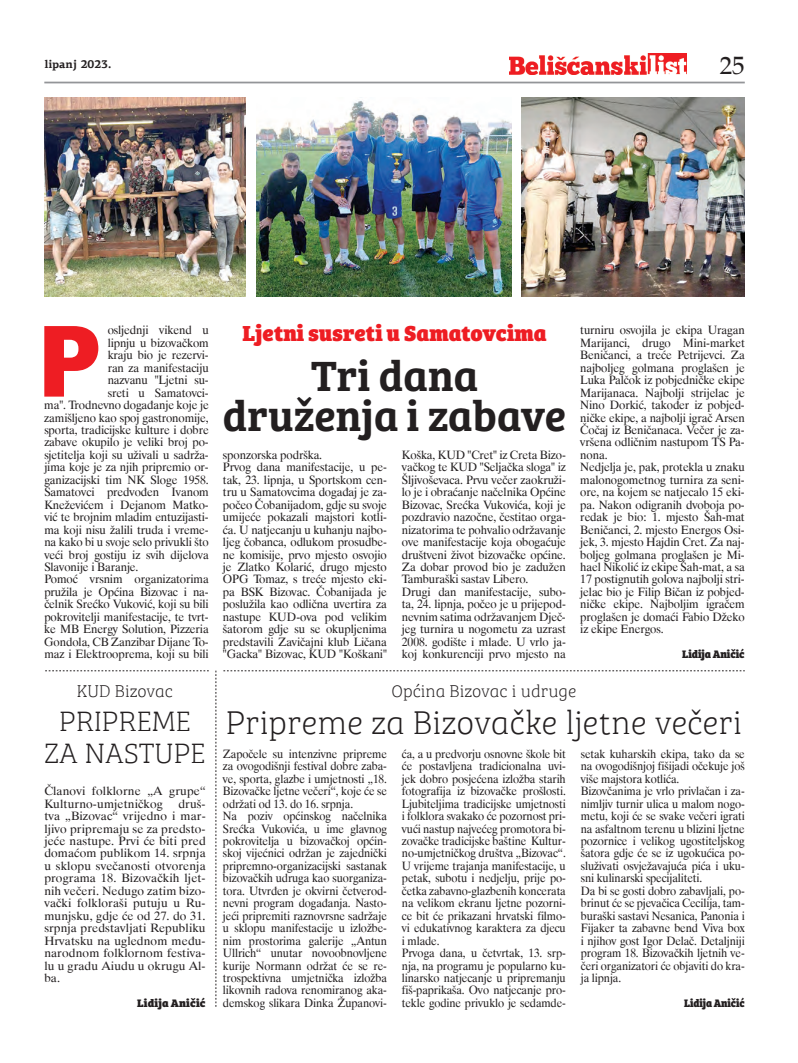
<style>
.page{position:relative;width:798px;height:1063px;background:#fff}
.page>*{position:absolute;margin:0;border:0;box-sizing:border-box;transform-origin:0 0}
.t1{font:900 102.25px "PF Agora Sans Pro";color:#ee1d23}
.t2{font:600 43.75px/39.4px "Bree Serif";color:#231f20;text-align:center}
.t3{font:100 33.75px "Bree Serif";color:#231f20}
.t4{font:100 28.75px/31.2px "Bree Serif";color:#231f20;text-align:center}
.t5{font:25px "Palatino Roman";color:#231f20}
.t6{font:800 22.5px "Bree Serif";color:#ee1d23}
.t7{font:100 17.5px "Bree Serif";color:#231f20}
.t8{font:11.88px/12.5px "Dutch 801 BT";letter-spacing:-.01em;color:#231f20}
.t9{font:11.88px/12.5px "Dutch 801 BT";letter-spacing:-.01em;color:#231f20;scale:.95 1}
.t10{font:11.88px/12.5px "Dutch 801 BT";letter-spacing:.01em;color:#231f20}
.t11{font:800 11.25px "Bree Serif";letter-spacing:.01em;color:#231f20}
.t12{font:800 11.25px "Bree Serif";letter-spacing:-.01em;color:#231f20;scale:.95 1}
.t13{font:800 11.25px "Bree Serif";letter-spacing:-.01em;color:#231f20}
.t14{font:700 11.25px "PF Agora Serif Pro";color:#231f20}
</style>
<div class="page">
<img style="left:509px;top:53px;width:177px;height:21px">
<hr style="left:44px;top:82px;width:700px;height:1px;background:#939598">
<svg style="left:45px;top:671px;width:164px;height:1px"></svg>
<svg style="left:223px;top:671px;width:521px;height:1px"></svg>
<svg style="left:215px;top:671px;width:1px;height:336px"></svg>
<img style="left:44px;top:97px;width:201px;height:200px">
<img style="left:257px;top:100px;width:254px;height:197px">
<img style="left:521px;top:97px;width:223px;height:200px">
<p class="t14" style="left:44px;top:57px;width:68px">lipanj 2023.</p>
<p class="t5" style="left:719px;top:50px;width:26px">25</p>
<p class="t1" style="left:38px;top:294px;width:64px">P</p>
<p class="t8" style="left:108px;top:324px;width:103px">osljednji vikend u</p>
<p class="t8" style="left:108px;top:336px;width:103px">lipnju u bizovačkom</p>
<p class="t8" style="left:108px;top:349px;width:103px">kraju bio je rezervi-</p>
<p class="t8" style="left:108px;top:361px;width:103px">ran za manifestaciju</p>
<p class="t8" style="left:108px;top:374px;width:103px">nazvanu "Ljetni su-</p>
<p class="t8" style="left:108px;top:386px;width:103px">sreti u Samatovci-</p>
<p class="t8" style="left:44px;top:399px;width:166px">ma". Trodnevno događanje koje je</p>
<p class="t8" style="left:44px;top:411px;width:166px">zamišljeno kao spoj gastronomije,</p>
<p class="t8" style="left:44px;top:424px;width:166px">sporta, tradicijske kulture i dobre</p>
<p class="t8" style="left:44px;top:436px;width:166px">zabave okupilo je veliki broj po-</p>
<p class="t8" style="left:44px;top:448px;width:166px">sjetitelja koji su uživali u sadrža-</p>
<p class="t8" style="left:44px;top:461px;width:166px">jima koje je za njih pripremio or-</p>
<p class="t8" style="left:44px;top:473px;width:166px">ganizacijski tim NK Sloge 1958.</p>
<p class="t8" style="left:44px;top:486px;width:166px">Samatovci predvođen Ivanom</p>
<p class="t8" style="left:44px;top:498px;width:166px">Kneževićem i Dejanom Matko-</p>
<p class="t8" style="left:44px;top:511px;width:166px">vić te brojnim mladim entuzijasti-</p>
<p class="t8" style="left:44px;top:523px;width:166px">ma koji nisu žalili truda i vreme-</p>
<p class="t8" style="left:44px;top:536px;width:166px">na kako bi u svoje selo privukli što</p>
<p class="t8" style="left:44px;top:548px;width:166px">veći broj gostiju iz svih dijelova</p>
<p class="t8" style="left:44px;top:561px;width:96px">Slavonije i Baranje.</p>
<p class="t8" style="left:44px;top:573px;width:166px">Pomoć vrsnim organizatorima</p>
<p class="t8" style="left:44px;top:585px;width:166px">pružila je Općina Bizovac i na-</p>
<p class="t8" style="left:44px;top:598px;width:166px">čelnik Srećko Vuković, koji su bili</p>
<p class="t8" style="left:44px;top:610px;width:166px">pokrovitelji manifestacije, te tvrt-</p>
<p class="t8" style="left:44px;top:623px;width:166px">ke MB Energy Solution, Pizzeria</p>
<p class="t8" style="left:44px;top:635px;width:166px">Gondola, CB Zanzibar Dijane To-</p>
<p class="t8" style="left:44px;top:648px;width:166px">maz i Elektrooprema, koji su bili</p>
<p class="t7" style="left:77px;top:678px;width:98px">KUD Bizovac</p>
<p class="t4" style="left:44px;top:705px;width:162px">Pripreme za nastupe</p>
<p class="t10" style="left:44px;top:785px;width:163px">Članovi folklorne „A grupe“<br>Kulturno-umjetničkog</p>
<p class="t8" style="left:44px;top:797px;width:163px;text-align:justify;text-indent:134px">druš&shy;tva „Bizovac“ vrijedno i mar&shy;ljivo pripremaju se za predsto&shy;jeće nastupe. Prvi će biti pred domaćom publikom 14. srpnja u sklopu svečanosti otvorenja programa 18. Bizovačkih ljet&shy;nih večeri. Nedugo zatim bizo&shy;vački folkloraši putuju u Ru&shy;munjsku, gdje će od 27. do 31. srpnja predstavljati Republiku Hrvatsku na uglednom među&shy;narodnom folklornom festiva&shy;lu u gradu Aiudu u okrugu Al&shy;ba.</p>
<p class="t11" style="left:137px;top:994px;width:70px">Lidija Aničić</p>
<p class="t6" style="left:242px;top:315px;width:305px">Ljetni susreti u Samatovcima</p>
<p class="t2" style="left:223px;top:354px;width:344px">Tri dana druženja i zabave</p>
<p class="t8" style="left:223px;top:448px;width:165px">sponzorska podrška.<br>Prvog dana manifestacije, u pe&shy;tak, 23. lipnja, u Sportskom cen&shy;tru u Samatovcima događaj je za&shy;počeo Čobanijadom, gdje su svoje umijeće pokazali majstori kotli&shy;ća. U natjecanju u kuhanju najbo&shy;ljeg čobanca, odlukom prosudbe&shy;ne komisije, prvo mjesto osvojio je Zlatko Kolarić, drugo mjesto<br>OPG Tomaz, s treće mjesto eki&shy;pa BSK Bizovac. Čobanijada je poslužila kao odlična uvertira za nastupe KUD-ova pod velikim šatorom gdje su se okupljenima predstavili Zavičajni klub Ličana "Gacka" Bizovac, KUD "Koškani"</p>
<p class="t8" style="left:402px;top:448px;width:165px">Koška, KUD "Cret" iz Creta Bizo&shy;vačkog te KUD "Seljačka sloga" iz Šljivoševaca. Prvu večer zaokruži&shy;lo je i obraćanje načelnika Općine Bizovac, Srećka Vukovića, koji je pozdravio nazočne, čestitao orga&shy;nizatorima te pohvalio održavanje ove manifestacije koja obogaćuje društveni život bizovačke općine.<br>Za dobar provod bio je zadužen Tamburaški sastav Libero.<br>Drugi dan manifestacije, subo&shy;ta, 24. lipnja, počeo je u prijepod&shy;nevnim satima održavanjem Dječ&shy;jeg turnira u nogometu za uzrast 2008. godište i mlađe. U vrlo ja&shy;koj konkurenciji prvo mjesto na</p>
<p class="t8" style="left:580px;top:324px;width:166px">turniru osvojila je ekipa Uragan<br>Marijanci, drugo Mini-market<br>Beničanci, a treće Petrijevci. Za najboljeg golmana proglašen je<br>Luka Palčok iz pobjedničke ekipe<br>Marijanaca. Najbolji strijelac je<br>Nino Dorkić, također iz pobjed&shy;ničke ekipe, a najbolji igrač Arsen<br>Čočaj iz Beničanaca. Večer je za&shy;vršena odličnim nastupom TS Pa&shy;nona.<br>Nedjelja je, pak, protekla u znaku malonogometnog turnira za seni&shy;ore, na kojem se natjecalo 15 eki&shy;pa. Nakon odigranih dvoboja po&shy;redak je bio: 1. mjesto Šah-mat<br>Beničanci, 2. mjesto Energos Osi&shy;jek, 3. mjesto Hajdin Cret. Za naj&shy;boljeg golmana proglašen je Mi&shy;hael Nikolić iz ekipe Šah-mat, a sa<br>17 postignutih golova najbolji stri&shy;jelac bio je Filip Bičan iz pobjed&shy;ničke ekipe. Najboljim igračem proglašen je domaći Fabio Džeko iz ekipe Energos.</p>
<p class="t13" style="left:681px;top:645px;width:64px">Lidija Aničić</p>
<p class="t7" style="left:391px;top:678px;width:186px">Općina Bizovac i udruge</p>
<p class="t3" style="left:226px;top:699px;width:517px">Pripreme za Bizovačke ljetne večeri</p>
<p class="t9" style="left:223px;top:747px;width:174px">Započele su intenzivne pripreme za ovogodišnji festival dobre zaba&shy;ve, sporta, glazbe i umjetnosti „18.<br>Bizovačke ljetne večeri“, koje će se održati od 13. do 16. srpnja.<br>Na poziv općinskog načelnika Srećka Vukovića, u ime glavnog pokrovitelja u bizovačkoj općin&shy;skoj vijećnici održan je zajednički pripremno-organizacijski sastanak bizovačkih udruga kao suorganiza&shy;tora. Utvrđen je okvirni četverod&shy;nevni program događanja. Nasto&shy;jeći pripremiti raznovrsne sadržaje u sklopu manifestacije u izložbe&shy;nim prostorima galerije „Antun Ullrich“ unutar novoobnovljene kurije Normann održat će se re&shy;trospektivna umjetnička izložba likovnih radova renomiranog aka&shy;demskog slikara Dinka Županovi-</p>
<p class="t9" style="left:402px;top:747px;width:174px">ća, a u predvorju osnovne škole bit će postavljena tradicionalna uvi&shy;jek dobro posjećena izložba starih fotografija iz bizovačke prošlosti.<br>Ljubiteljima tradicijske umjetnosti i folklora svakako će pozornost pri&shy;vući nastup najvećeg promotora bi&shy;zovačke tradicijske baštine Kultur&shy;no-umjetničkog društva „Bizovac“.<br>U vrijeme trajanja manifestacije, u petak, subotu i nedjelju, prije po&shy;četka zabavno-glazbenih koncerata na velikom ekranu ljetne pozorni&shy;ce bit će prikazani hrvatski filmo&shy;vi edukativnog karaktera za djecu i mlade.<br>Prvoga dana, u četvrtak, 13. srp&shy;nja, na programu je popularno ku&shy;linarsko natjecanje u pripremanju fiš-paprikaša. Ovo natjecanje pro&shy;tekle godine privuklo je sedamde-</p>
<p class="t9" style="left:580px;top:747px;width:174px">setak kuharskih ekipa, tako da se na ovogodišnjoj fišijadi očekuje još više majstora kotlića.<br>Bizovčanima je vrlo privlačan i za&shy;nimljiv turnir ulica u malom nogo&shy;metu, koji će se svake večeri igrati na asfaltnom terenu u blizini ljetne pozornice i velikog ugostiteljskog šatora gdje će se iz ugokućica po&shy;služivati osvježavajuća pića i uku&shy;sni kulinarski specijaliteti.<br>Da bi se gosti dobro zabavljali, po&shy;brinut će se pjevačica Cecilija, tam&shy;buraški sastavi Nesanica, Panonia i Fijaker ta zabavne bend Viva box i njihov gost Igor Delač. Detaljniji program 18. Bizovačkih ljetnih ve&shy;čeri organizatori će objaviti do kra&shy;ja lipnja.</p>
<p class="t12" style="left:683px;top:994px;width:65px">Lidija Aničić</p>
</div>
